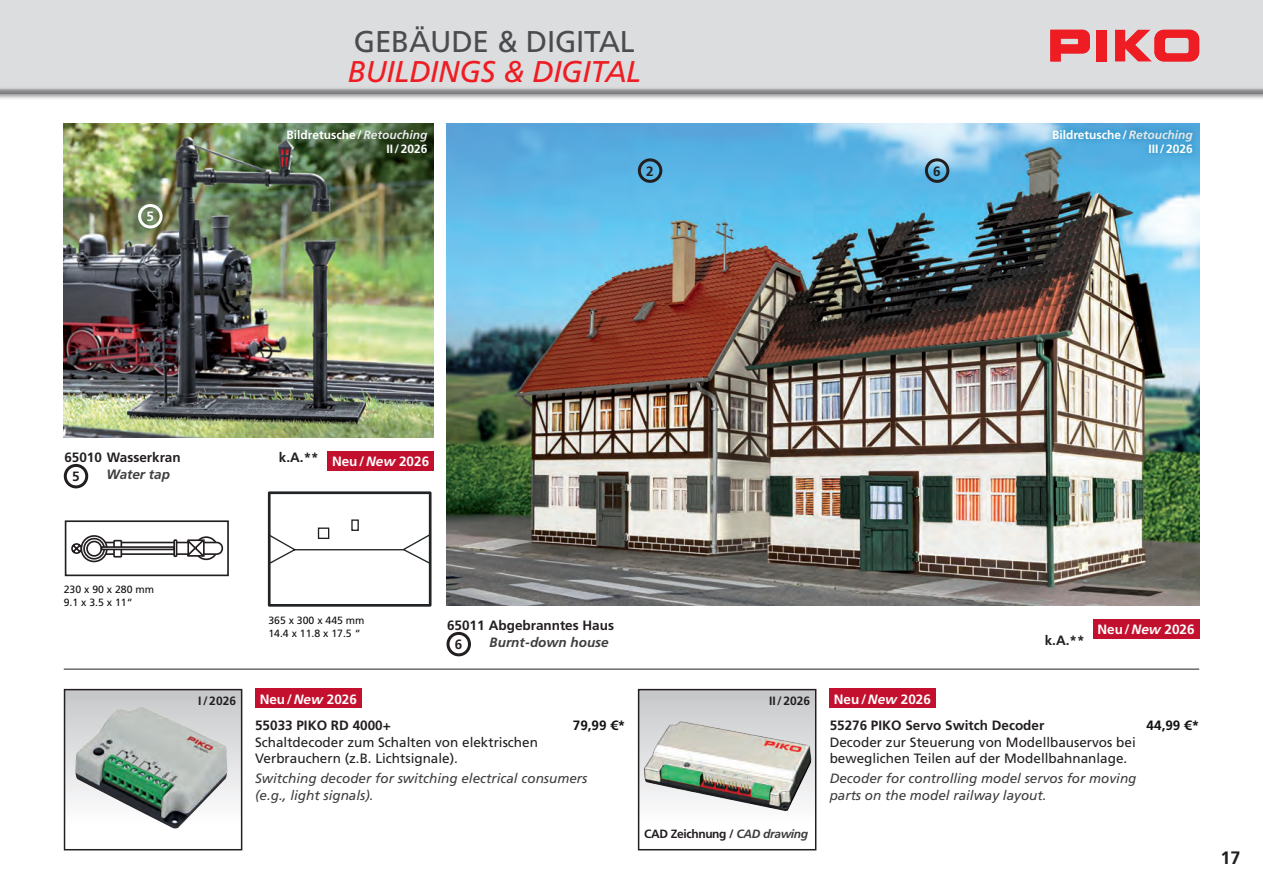
<style>
.page{position:relative;width:1263px;height:893px;background:#fff}
.page>*{position:absolute;margin:0;border:0;box-sizing:border-box;transform-origin:0 0}
.t1{font:italic 30px "Frutiger LT Std";letter-spacing:-.01em;color:#ee1d23}
.t2{font:30px "Frutiger LT Std";letter-spacing:-.01em;color:#4b4c4d}
.t3{font:700 18px "Frutiger LT Std";color:#231f20}
.t4{font:13.5px/16.2px "Frutiger LT Std";color:#231f20}
.t5{font:italic 13.5px/16.2px "Frutiger LT Std";color:#3e3e3f}
.t6{font:700 13.5px/19.5px "Frutiger LT Std";color:#231f20}
.t7{font:700 13.5px "Frutiger LT Std";color:#fff}
.t8{font:italic 700 13.5px "Frutiger LT Std";color:#3e3e3f}
.t9{font:700 13.5px "Frutiger LT Std";color:#111211}
.t10{font:700 12px/14.4px "Frutiger LT Std";color:#fff;text-align:right}
.t11{font:700 12px "Frutiger LT Std";letter-spacing:-.03em;color:#231f20}
.t12{font:10.5px/12.6px "Frutiger LT Std";color:#111211}
.s1{font-style:italic;color:#e6e7e9}
.s2{font-style:italic}
.s3{font-style:italic;color:#3e3e3f}
</style>
<div class="page">
<div style="left:65px;top:690px;width:177px;height:160px;background:linear-gradient(to bottom,#c7c8ca,#fff)"></div>
<img style="left:75px;top:706px;width:152px;height:123px">
<div style="left:64px;top:689px;width:178px;height:161px;border:2px solid #231f20"></div>
<svg style="left:641px;top:692px;width:172px;height:6px"></svg>
<img style="left:641px;top:698px;width:172px;height:114px">
<div style="left:638px;top:689px;width:178px;height:161px;border:2px solid #231f20"></div>
<img style="left:446px;top:123px;width:753px;height:482px">
<img style="left:64px;top:123px;width:370px;height:315px">
<div style="left:446px;top:632px;width:25px;height:24px;border:3px solid #231f20;border-radius:50%"></div>
<div style="left:1093px;top:620px;width:106px;height:19px;background:#c3102e"></div>
<div style="left:64px;top:464px;width:24px;height:24px;border:3px solid #231f20;border-radius:50%"></div>
<div style="left:327px;top:452px;width:107px;height:19px;background:#c3102e"></div>
<div style="left:268px;top:491px;width:163px;height:116px;border:3px solid #212426"></div>
<svg style="left:268px;top:519px;width:163px;height:46px"></svg>
<svg style="left:65px;top:520px;width:164px;height:56px"></svg>
<div style="left:255px;top:689px;width:106px;height:19px;background:#c3102e"></div>
<div style="left:829px;top:689px;width:106px;height:19px;background:#c3102e"></div>
<div style="left:1045px;top:123px;width:154px;height:37px;background:#0078a7;opacity:.75"></div>
<hr style="left:64px;top:669px;width:1135px;height:1px;background:#231f20">
<div style="left:0;top:0;width:1263px;height:100px;background:#231f20;opacity:.5"></div>
<div style="left:0;top:0;width:1263px;height:96px;background:#231f20;opacity:.3"></div>
<svg style="left:1050px;top:30px;width:40px;height:31px"></svg>
<div style="left:1097px;top:30px;width:10px;height:31px;background:#ee1d23"></div>
<svg style="left:1115px;top:30px;width:84px;height:31px;background:#e76065"></svg>
<div style="left:925px;top:158px;width:24px;height:25px;border:3px solid #231f20;border-radius:50%"></div>
<div style="left:638px;top:158px;width:24px;height:25px;border:3px solid #231f20;border-radius:50%"></div>
<div style="left:128px;top:194px;width:45px;height:45px;background:#416b3a;opacity:.75"></div>
<div style="left:138px;top:204px;width:25px;height:24px;border:3px solid #fff;border-radius:50%"></div>
<p class="t7" style="left:146px;top:209px;width:9px">5</p>
<h1 class="t2" style="left:354px;top:24px;width:282px">GEBÄUDE &amp; DIGITAL</h1>
<h1 class="t1" style="left:348px;top:54px;width:295px">BUILDINGS &amp; DIGITAL</h1>
<p class="t10" style="left:287px;top:127px;width:142px">Bildretusche/<span class="s1">Retouching<br></span>II/2026</p>
<p class="t10" style="left:1052px;top:127px;width:142px">Bildretusche/<span class="s1">Retouching<br></span>III/2026</p>
<p class="t6" style="left:646px;top:161px;width:9px">2</p>
<p class="t6" style="left:933px;top:161px;width:9px">6</p>
<p class="t6" style="left:279px;top:447px;width:41px">k.A.**</p>
<p class="t6" style="left:72px;top:447px;width:110px;text-indent:-8px">65010 Wasserkran<br>5</p>
<p class="t7" style="left:332px;top:454px;width:99px">Neu/<span class="s2">New</span> 2026</p>
<p class="t8" style="left:106px;top:467px;width:65px">Water tap</p>
<p class="t12" style="left:64px;top:583px;width:92px">230 x 90 x 280 mm<br>9.1 x 3.5 x 11“</p>
<p class="t12" style="left:268px;top:614px;width:98px">365 x 300 x 445 mm<br>14.4 x 11.8 x 17.5 “</p>
<p class="t6" style="left:455px;top:615px;width:161px;text-indent:-8px">65011 Abgebranntes Haus<br>6</p>
<p class="t7" style="left:1097px;top:622px;width:99px">Neu/<span class="s2">New</span> 2026</p>
<p class="t6" style="left:1045px;top:631px;width:41px">k.A.**</p>
<p class="t8" style="left:489px;top:635px;width:121px">Burnt-down house</p>
<p class="t7" style="left:260px;top:691px;width:99px">Neu/<span class="s2">New</span> 2026</p>
<p class="t11" style="left:198px;top:693px;width:39px">I/2026</p>
<p class="t11" style="left:769px;top:693px;width:43px">II/2026</p>
<p class="t7" style="left:834px;top:691px;width:99px">Neu/<span class="s2">New</span> 2026</p>
<p class="t6" style="left:830px;top:716px;width:216px">55276 PIKO Servo Switch Decoder</p>
<p class="t4" style="left:830px;top:734px;width:308px">Decoder zur Steuerung von Modellbauservos bei beweglichen Teilen auf der Modellbahnanlage.</p>
<p class="t5" style="left:830px;top:771px;width:308px">Decoder for controlling model servos for moving parts on the model railway layout.</p>
<p class="t9" style="left:573px;top:718px;width:54px">79,99 €*</p>
<p class="t9" style="left:1147px;top:717px;width:54px">44,99 €*</p>
<p class="t6" style="left:255px;top:716px;width:137px">55033 PIKO RD 4000+</p>
<p class="t4" style="left:255px;top:734px;width:284px">Schaltdecoder zum Schalten von elektrischen<br>Verbrauchern (z.B. Lichtsignale).</p>
<p class="t5" style="left:255px;top:771px;width:334px">Switching decoder for switching electrical consumers (e.g., light signals).</p>
<p class="t11" style="left:644px;top:827px;width:165px">CAD Zeichnung / <span class="s3">CAD drawing</span></p>
<h2 class="t3" style="left:1220px;top:847px;width:22px">17</h2>
</div>
